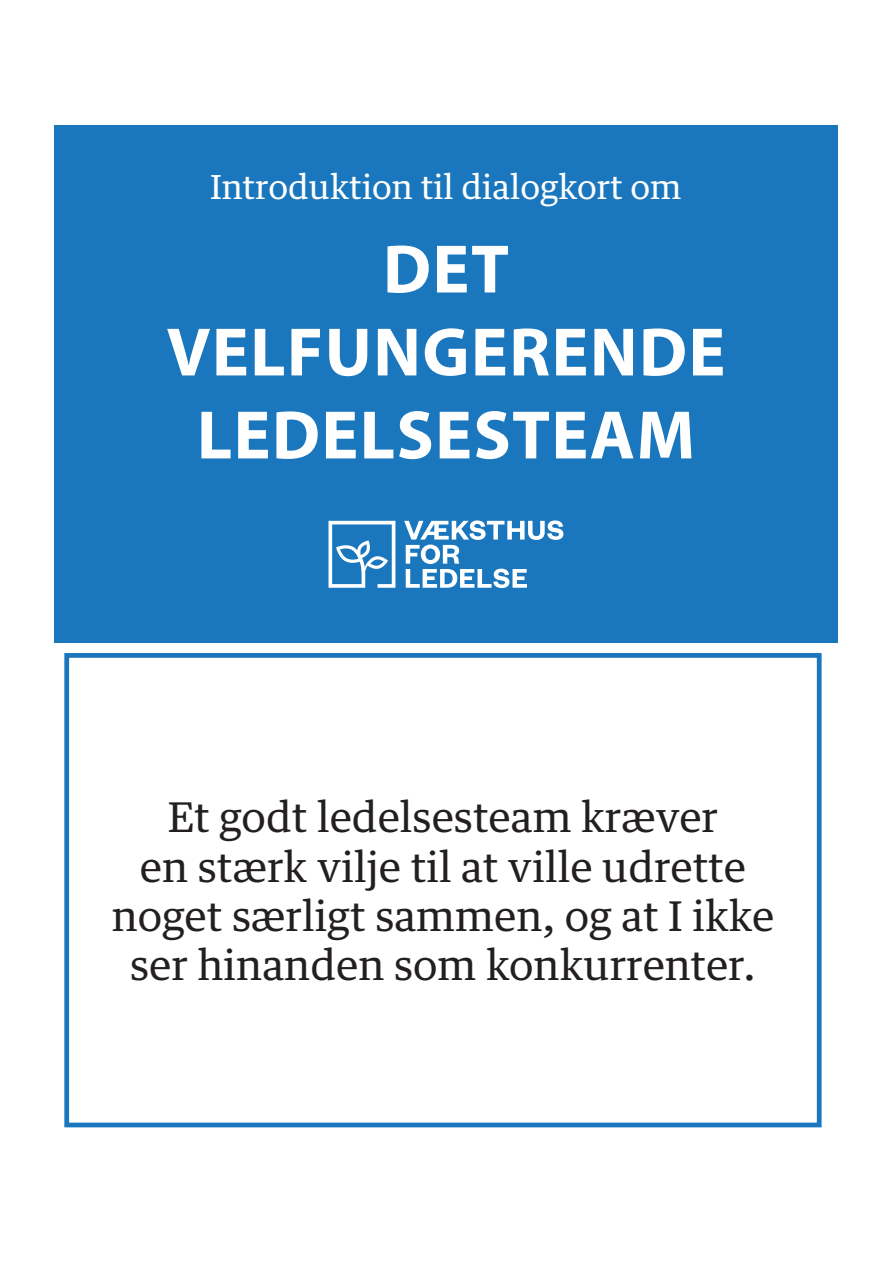
<style>
.page{position:relative;width:893px;height:1263px;background:#fff}
.page>*{position:absolute;margin:0;border:0;box-sizing:border-box;transform-origin:0 0}
.t1{font:700 69.15px/82.9px "Myriad Pro";letter-spacing:.02em;color:#fff;text-align:center}
.t2{font:41.1px/49.3px "Guardian Text Egyp";color:#231f20;text-align:center}
.t3{font:33.15px "Guardian Text Egyp";color:#fff}
</style>
<div class="page">
<div style="left:54px;top:126px;width:784px;height:517px;background:#1b77bd"></div>
<svg style="left:328px;top:521px;width:67px;height:67px"></svg>
<svg style="left:404px;top:520px;width:159px;height:68px"></svg>
<div style="left:64px;top:653px;width:758px;height:474px;border:5px solid #1b77bd"></div>
<p class="t3" style="left:210px;top:160px;width:473px">Introduktion til dialogkort om</p>
<h1 class="t1" style="left:167px;top:225px;width:560px">DET<br>VELFUNGERENDE<br>LEDELSESTEAM</h1>
<p class="t2" style="left:112px;top:789px;width:664px">Et godt ledelsesteam kræver<br>en stærk vilje til at ville udrette noget særligt sammen, og at I ikke ser hinanden som konkurrenter.</p>
</div>
